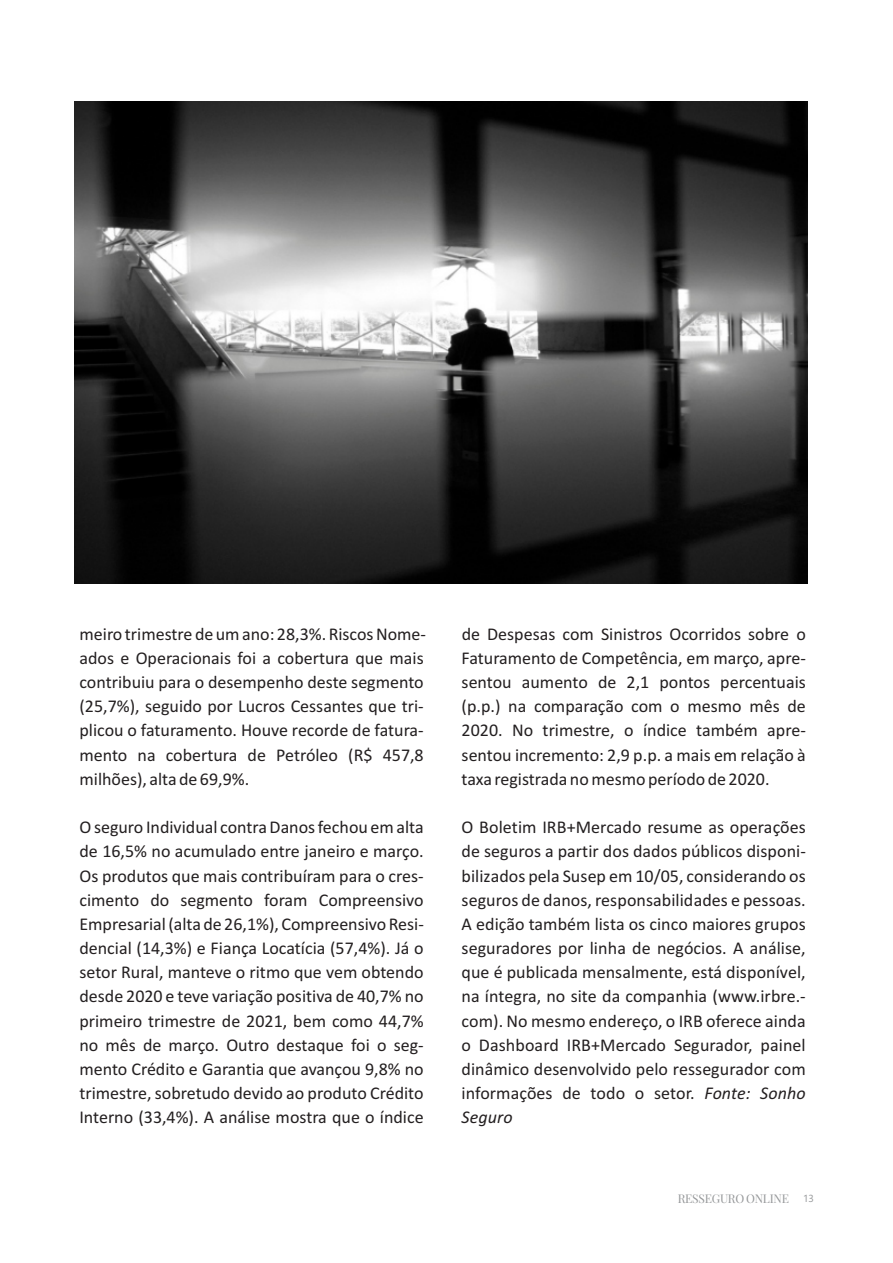
<style>
.page{position:relative;width:893px;height:1263px;background:#fff}
.page>*{position:absolute;margin:0;border:0;box-sizing:border-box;transform-origin:0 0}
.t1{font:18px "Calibri";color:#231f20}
.t2{font:italic 18px "Calibri";letter-spacing:.005em;color:#231f20}
.t3{font:12px "Playfair Display";letter-spacing:-.02em;color:#949698}
.s1{font-style:italic}
.s2{font-family:"Ebrima";font-size:10.2px}
</style>
<div class="page">
<img style="left:75px;top:101px;width:732px;height:482px">
<p class="t1" style="left:80px;top:626px;width:348px">meiro trimestre de um ano: 28,3%. Riscos Nome-</p>
<p class="t1" style="left:462px;top:626px;width:346px">de Despesas com Sinistros Ocorridos sobre o</p>
<p class="t1" style="left:80px;top:650px;width:346px">ados e Operacionais foi a cobertura que mais</p>
<p class="t1" style="left:462px;top:650px;width:346px">Faturamento de Competência, em março, apre-</p>
<p class="t1" style="left:80px;top:675px;width:346px">contribuiu para o desempenho deste segmento</p>
<p class="t1" style="left:462px;top:675px;width:346px">sentou aumento de 2,1 pontos percentuais</p>
<p class="t1" style="left:80px;top:699px;width:346px">(25,7%), seguido por Lucros Cessantes que tri-</p>
<p class="t1" style="left:462px;top:699px;width:346px">(p.p.) na comparação com o mesmo mês de</p>
<p class="t1" style="left:80px;top:723px;width:346px">plicou o faturamento. Houve recorde de fatura-</p>
<p class="t1" style="left:462px;top:723px;width:346px">2020. No trimestre, o índice também apre-</p>
<p class="t1" style="left:80px;top:747px;width:346px">mento na cobertura de Petróleo (R$ 457,8</p>
<p class="t1" style="left:462px;top:747px;width:346px">sentou incremento: 2,9 p.p. a mais em relação à</p>
<p class="t1" style="left:80px;top:771px;width:171px">milhões), alta de 69,9%.</p>
<p class="t1" style="left:462px;top:771px;width:309px">taxa registrada no mesmo período de 2020.</p>
<p class="t1" style="left:79px;top:820px;width:346px">O seguro Individual contra Danos fechou em alta</p>
<p class="t1" style="left:462px;top:820px;width:346px">O Boletim IRB+Mercado resume as operações</p>
<p class="t1" style="left:79px;top:844px;width:346px">de 16,5% no acumulado entre janeiro e março.</p>
<p class="t1" style="left:462px;top:844px;width:346px">de seguros a partir dos dados públicos disponi-</p>
<p class="t1" style="left:79px;top:868px;width:346px">Os produtos que mais contribuíram para o cres-</p>
<p class="t1" style="left:462px;top:868px;width:346px">bilizados pela Susep em 10/05, considerando os</p>
<p class="t1" style="left:79px;top:892px;width:346px">cimento do segmento foram Compreensivo</p>
<p class="t1" style="left:462px;top:892px;width:346px">seguros de danos, responsabilidades e pessoas.</p>
<p class="t1" style="left:79px;top:916px;width:346px">Empresarial (alta de 26,1%), Compreensivo Resi-</p>
<p class="t1" style="left:462px;top:916px;width:346px">A edição também lista os cinco maiores grupos</p>
<p class="t1" style="left:79px;top:940px;width:346px">dencial (14,3%) e Fiança Locatícia (57,4%). Já o</p>
<p class="t1" style="left:462px;top:940px;width:346px">seguradores por linha de negócios. A análise,</p>
<p class="t1" style="left:79px;top:965px;width:346px">setor Rural, manteve o ritmo que vem obtendo</p>
<p class="t1" style="left:462px;top:965px;width:346px">que é publicada mensalmente, está disponível,</p>
<p class="t1" style="left:79px;top:989px;width:346px">desde 2020 e teve variação positiva de 40,7% no</p>
<p class="t1" style="left:462px;top:989px;width:346px">na íntegra, no site da companhia (www.irbre.-</p>
<p class="t1" style="left:79px;top:1013px;width:346px">primeiro trimestre de 2021, bem como 44,7%</p>
<p class="t1" style="left:462px;top:1013px;width:346px">com). No mesmo endereço, o IRB oferece ainda</p>
<p class="t1" style="left:79px;top:1037px;width:346px">no mês de março. Outro destaque foi o seg-</p>
<p class="t1" style="left:462px;top:1037px;width:346px">o Dashboard IRB+Mercado Segurador, painel</p>
<p class="t1" style="left:79px;top:1061px;width:346px">mento Crédito e Garantia que avançou 9,8% no</p>
<p class="t1" style="left:462px;top:1061px;width:346px">dinâmico desenvolvido pelo ressegurador com</p>
<p class="t1" style="left:79px;top:1085px;width:346px">trimestre, sobretudo devido ao produto Crédito</p>
<p class="t1" style="left:461px;top:1085px;width:346px">informações de todo o setor. <span class="s1">Fonte: Sonho</span></p>
<p class="t1" style="left:79px;top:1110px;width:346px">Interno (33,4%). A análise mostra que o índice</p>
<p class="t2" style="left:461px;top:1110px;width:53px">Seguro</p>
<p class="t3" style="left:678px;top:1189px;width:138px">RESSEGURO ONLINE <span class="s2">13</span></p>
</div>
